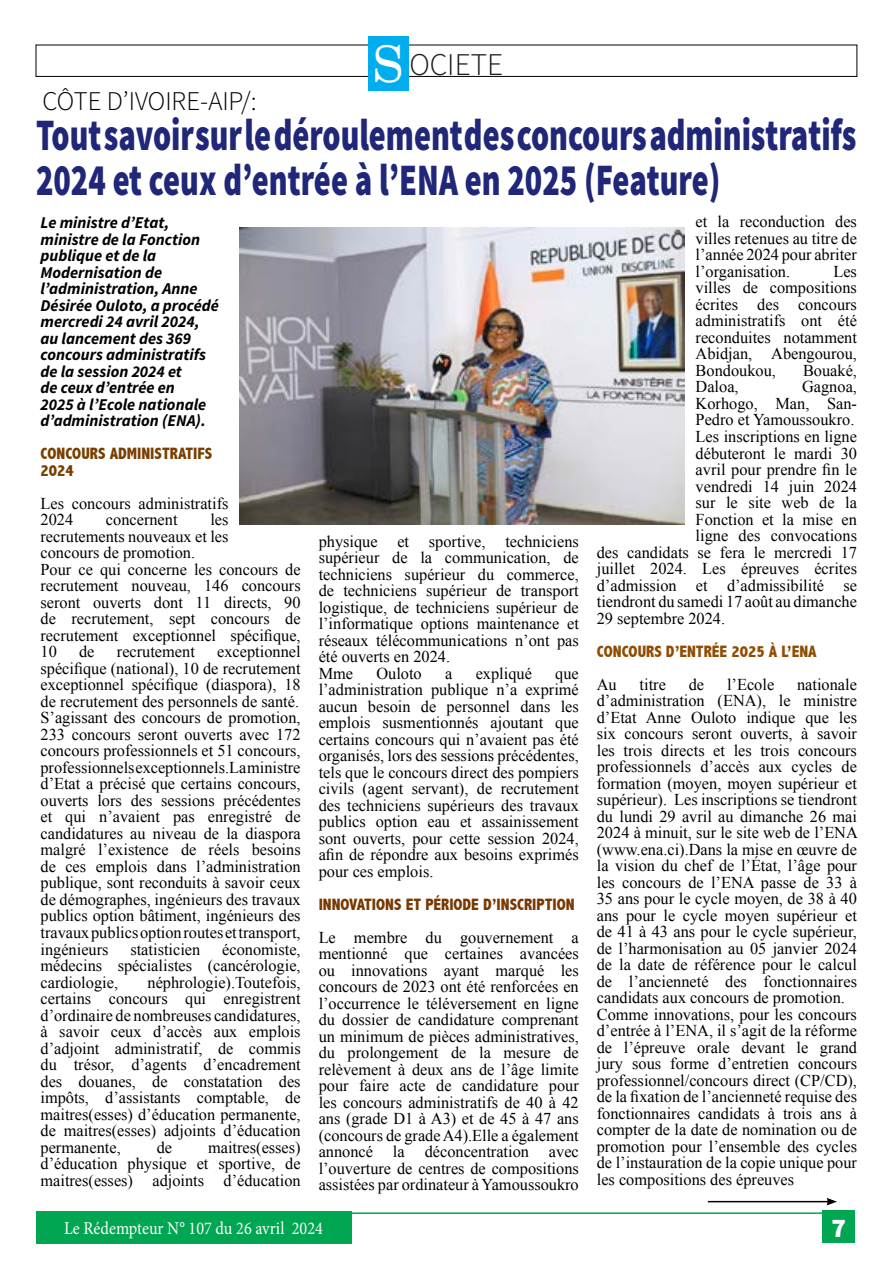
<style>
.page{position:relative;width:893px;height:1263px;background:#fff}
.page>*{position:absolute;margin:0;border:0;box-sizing:border-box;transform-origin:0 0}
.t1{font:900 45px/45px "Source Sans Pro";color:#202778;scale:.72 1}
.t2{font:300 31.65px "Source Sans Pro";color:#1c1c1c}
.t3{font:300 27px "Source Sans Pro";color:#000}
.t4{font:900 27px "Source Sans Pro";color:#fff}
.t5{font:18px "Minion Pro";color:#fff;scale:.9 1}
.t6{font:16.5px/16.5px "Times New Roman";color:#000;text-align:justify}
.t7{font:italic 700 16.5px/16.5px "Source Sans Pro";color:#000}
.t8{font:800 condensed 16.5px "Abadi";color:#783800}
.t9{font:800 condensed 16.5px/16.5px "Abadi";color:#793f00}
.t10{font:800 condensed 16.5px "Abadi";color:#8f4c02}
.s1{font-family:"Superclarendon";font-size:49.5px;color:#fff}
</style>
<div class="page">
<div style="left:823px;top:1210px;width:32px;height:33px;background:#00a651"></div>
<div style="left:36px;top:1211px;width:315px;height:32px;background:#00a651"></div>
<hr style="left:326px;top:1212px;width:529px;height:2px;background:#00a651">
<div style="left:36px;top:45px;width:821px;height:32px;border:1px solid #000"></div>
<div style="left:368px;top:36px;width:41px;height:54px;background:#00aeef"></div>
<img style="left:239px;top:227px;width:446px;height:297px">
<hr style="left:708px;top:1201px;width:121px;height:1px;background:#000">
<svg style="left:826px;top:1198px;width:11px;height:7px"></svg>
<h2 class="t2" style="left:374px;top:45px;width:131px"><span class="s1">s</span> OCI ETE</h2>
<h3 class="t3" style="left:42px;top:85px;width:216px">CÔTE D’IVOI RE-AIP/:</h3>
<h1 class="t1" style="left:36px;top:115px;width:1141px">Tout savoir sur le déroulement des concours administratifs<br>2024 et ceux d’entrée à l’ENA en 2025 (Feature)</h1>
<p class="t7" style="left:40px;top:215px;width:180px">Le ministre d’Etat, ministre de la Fonction publique et de la<br>Modernisation de l’administration, Anne<br>Désirée Ouloto, a procédé mercredi 24 avril 2024, au lancement des 369 concours administratifs de la session 2024 et<br>de ceux d’entrée en<br>2025 à l’Ecole nationale d’administration (ENA).</p>
<p class="t9" style="left:40px;top:446px;width:173px">CONCOURS ADMINISTRATIFS<br>2024</p>
<p class="t6" style="left:40px;top:495px;width:189px">Les concours administratifs<br>2024</p>
<p class="t6" style="left:40px;top:511px;width:262px;text-align:left;text-indent:170px">les recrutements nouveaux et les<br>concours de promotion.<br>Pour ce qui concerne les concours de recrutement nouveau, 146 concours seront ouverts dont 11 directs, 90 de recrutement, sept concours de recrutement exceptionnel spécifique,<br>10</p>
<p class="t6" style="left:106px;top:511px;width:73px">concernent</p>
<p class="t6" style="left:40px;top:643px;width:262px;text-indent:177px">exceptionnel spécifique (national), 10 de recrutement exceptionnel spécifique (diaspora), 18 de recrutement des personnels de santé.<br>S’agissant des concours de promotion, 233 concours seront ouverts avec 172 concours professionnels et 51 concours, professionnels exceptionnels.La ministre d’Etat a précisé que certains concours, ouverts lors des sessions précédentes et qui n’avaient pas enregistré de candidatures au niveau de la diaspora malgré l’existence de réels besoins de ces emplois dans l’administration publique, sont reconduits à savoir ceux de démographes, ingénieurs des travaux publics option bâtiment, ingénieurs des travaux publics option routes et transport, ingénieurs</p>
<p class="t6" style="left:79px;top:643px;width:17px">de</p>
<p class="t6" style="left:117px;top:643px;width:80px">recrutement</p>
<p class="t6" style="left:40px;top:940px;width:262px;text-indent:182px">économiste, médecins spécialistes (cancérologie, cardiologie,</p>
<p class="t6" style="left:130px;top:940px;width:71px">statisticien</p>
<p class="t6" style="left:40px;top:973px;width:262px;text-indent:107px">néphrologie).Toutefois, certains concours qui enregistrent d’ordinaire de nombreuses candidatures, à savoir ceux d’accès aux emplois d’adjoint administratif, de commis du trésor, d’agents d’encadrement des douanes, de constatation des impôts, d’assistants comptable, de maitres(esses) d’éducation permanente, de maitres(esses) adjoints d’éducation permanente,</p>
<p class="t6" style="left:40px;top:1138px;width:262px;text-indent:168px">maitres(esses) d’éducation physique et sportive, de maitres(esses) adjoints d’éducation</p>
<p class="t6" style="left:157px;top:1138px;width:17px">de</p>
<p class="t6" style="left:319px;top:533px;width:262px;text-align:left">physique et sportive, techniciens supérieur de la communication, de techniciens supérieur du commerce, de techniciens supérieur de transport logistique, de techniciens supérieur de l’informatique options maintenance et réseaux télécommunications n’ont pas été ouverts en 2024.<br>Mme</p>
<p class="t6" style="left:376px;top:665px;width:47px">Ouloto</p>
<p class="t6" style="left:445px;top:665px;width:9px">a</p>
<p class="t6" style="left:476px;top:665px;width:58px">expliqué</p>
<p class="t6" style="left:319px;top:665px;width:262px;text-indent:237px">que l’administration publique n’a exprimé aucun besoin de personnel dans les emplois susmentionnés ajoutant que certains concours qui n’avaient pas été organisés, lors des sessions précédentes, tels que le concours direct des pompiers civils (agent servant), de recrutement des techniciens supérieurs des travaux publics option eau et assainissement sont ouverts, pour cette session 2024, afin de répondre aux besoins exprimés pour ces emplois.</p>
<p class="t8" style="left:319px;top:895px;width:257px">INNOVATIONS ET PÉRIODE D’INSCRIPTION</p>
<p class="t6" style="left:319px;top:929px;width:262px">Le membre du gouvernement a mentionné que certaines avancées ou innovations ayant marqué les concours de 2023 ont été renforcées en l’occurrence le téléversement en ligne du dossier de candidature comprenant un minimum de pièces administratives, du prolongement de la mesure de relèvement à deux ans de l’âge limite pour faire acte de candidature pour les concours administratifs de 40 à 42 ans (grade D1 à A3) et de 45 à 47 ans (concours de grade A4).Elle a également annoncé la déconcentration avec l’ouverture de centres de compositions assistées par ordinateur à Yamoussoukro</p>
<p class="t6" style="left:696px;top:213px;width:163px">et la reconduction des villes retenues au titre de l’année 2024 pour abriter l’organisation.</p>
<p class="t6" style="left:696px;top:263px;width:163px;text-indent:138px">Les villes de compositions écrites des concours administratifs ont été reconduites notamment Abidjan, Abengourou, Bondoukou,</p>
<p class="t6" style="left:803px;top:362px;width:55px">Bouaké,</p>
<p class="t6" style="left:696px;top:378px;width:45px">Daloa,</p>
<p class="t6" style="left:802px;top:378px;width:56px">Gagnoa,</p>
<p class="t6" style="left:696px;top:395px;width:163px">Korhogo, Man, San-</p>
<p class="t6" style="left:696px;top:411px;width:160px">Pedro et Yamoussoukro.</p>
<p class="t6" style="left:696px;top:428px;width:163px">Les inscriptions en ligne</p>
<p class="t6" style="left:696px;top:444px;width:163px">débuteront le mardi 30</p>
<p class="t6" style="left:696px;top:461px;width:163px">avril pour prendre fin le</p>
<p class="t6" style="left:696px;top:477px;width:163px">vendredi 14 juin 2024</p>
<p class="t6" style="left:696px;top:494px;width:163px">sur le site web de la</p>
<p class="t6" style="left:696px;top:510px;width:163px">Fonction et la mise en</p>
<p class="t6" style="left:696px;top:527px;width:163px">ligne des convocations</p>
<p class="t6" style="left:597px;top:543px;width:262px">des candidats se fera le mercredi 17</p>
<p class="t6" style="left:597px;top:560px;width:262px">juillet 2024. Les épreuves écrites</p>
<p class="t6" style="left:597px;top:576px;width:262px">d’admission et d’admissibilité se</p>
<p class="t6" style="left:597px;top:593px;width:262px">tiendront du samedi 17 août au dimanche</p>
<p class="t6" style="left:597px;top:609px;width:130px">29 septembre 2024.</p>
<p class="t10" style="left:597px;top:641px;width:204px">CONCOURS D’ENTRÉE 2025 À L’ENA</p>
<p class="t6" style="left:597px;top:675px;width:21px">Au</p>
<p class="t6" style="left:640px;top:675px;width:28px">titre</p>
<p class="t6" style="left:689px;top:675px;width:17px">de</p>
<p class="t6" style="left:727px;top:675px;width:49px">l’Ecole</p>
<p class="t6" style="left:597px;top:675px;width:263px;text-align:left;text-indent:200px">nationale d’administration (ENA), le ministre d’Etat Anne Ouloto indique que les six concours seront ouverts, à savoir les trois directs et les trois concours professionnels d’accès aux cycles de formation (moyen, moyen supérieur et supérieur). Les inscriptions se tiendront du lundi 29 avril au dimanche 26 mai 2024 à minuit, sur le site web de l’ENA (www.ena.ci).Dans la mise en œuvre de la vision du chef de l’État, l’âge pour les concours de l’ENA passe de 33 à 35 ans pour le cycle moyen, de 38 à 40 ans pour le cycle moyen supérieur et de 41 à 43 ans pour le cycle supérieur, de l’harmonisation au 05 janvier 2024 de la date de référence pour le calcul de l’ancienneté des fonctionnaires candidats aux concours de promotion.<br>Comme innovations, pour les concours d’entrée à l’ENA, il s’agit de la réforme de l’épreuve orale devant le grand jury sous forme d’entretien concours professionnel/concours direct (CP/CD), de la fixation de l’ancienneté requise des fonctionnaires candidats à trois ans à compter de la date de nomination ou de promotion pour l’ensemble des cycles de l’instauration de la copie unique pour les compositions des épreuves</p>
<p class="t5" style="left:64px;top:1216px;width:289px">Le Rédempteur N° 107 du 26 avril 2024</p>
<h3 class="t4" style="left:831px;top:1210px;width:16px">7</h3>
</div>
